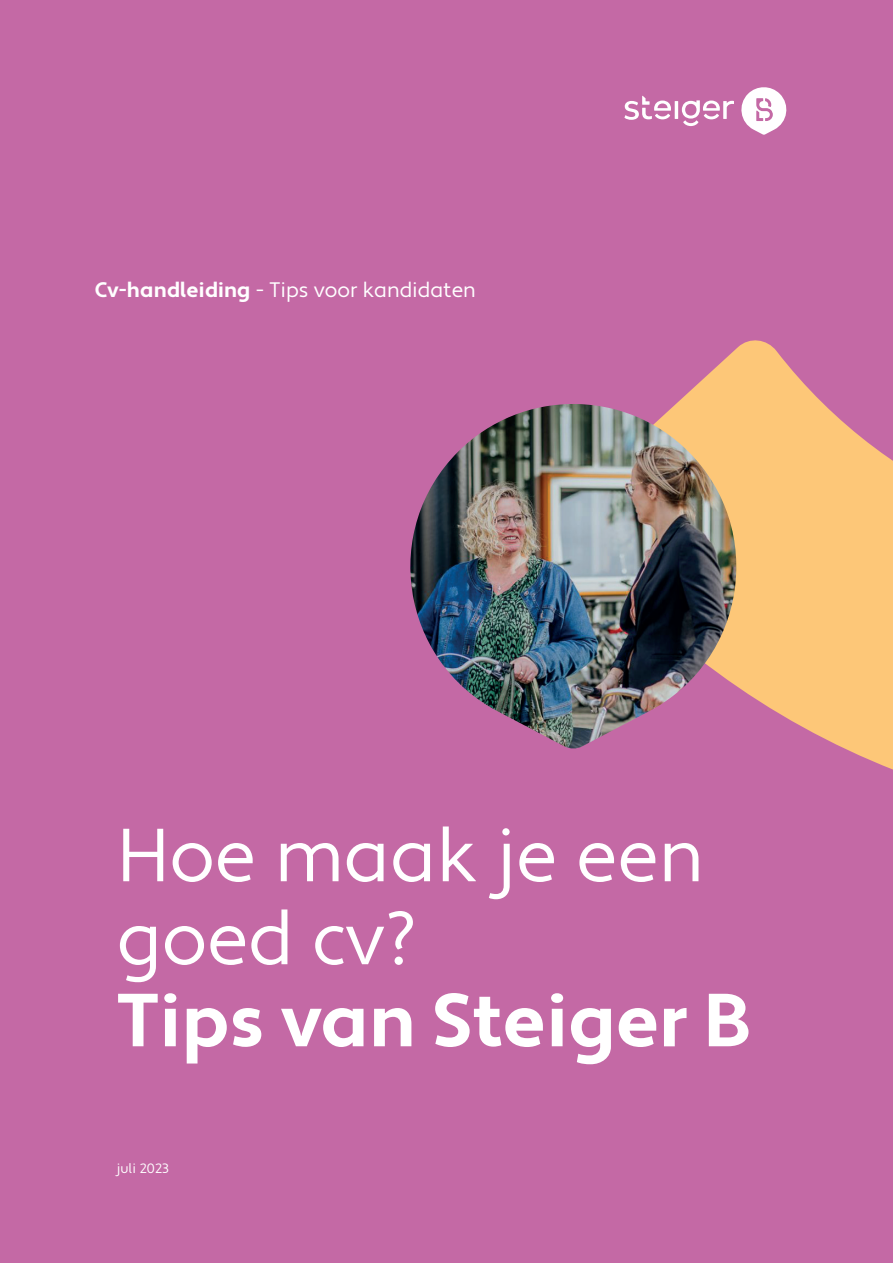
<style>
.page{position:relative;width:893px;height:1263px;background:#c469a5}
.page>*{position:absolute;margin:0;border:0;box-sizing:border-box;transform-origin:0 0}
.t1{font:75px/82.9px "Apertura";color:#fff}
.t2{font:700 75px "Apertura";color:#fff}
.t3{font:21px "Apertura";color:#fff}
.t4{font:13.5px "Apertura";color:#fff}
.s1{font-weight:700}
</style>
<div class="page">
<svg style="left:676px;top:340px;width:217px;height:430px;fill:#fdc778"></svg>
<hr style="left:675px;top:101px;width:3px;height:18px;background:#fff">
<svg style="left:682px;top:87px;width:105px;height:48px"></svg>
<svg style="left:624px;top:96px;width:47px;height:24px"></svg>
<img style="left:410px;top:404px;width:328px;height:345px">
<p class="t3" style="left:95px;top:277px;width:382px"><span class="s1">Cv-handleiding</span> - Tips voor kandidaten</p>
<h1 class="t1" style="left:117px;top:816px;width:588px">Hoe maak je een goed cv?</h1>
<h1 class="t2" style="left:117px;top:975px;width:636px">Tips van Steiger B</h1>
<p class="t4" style="left:117px;top:1160px;width:54px">juli 2023</p>
</div>
